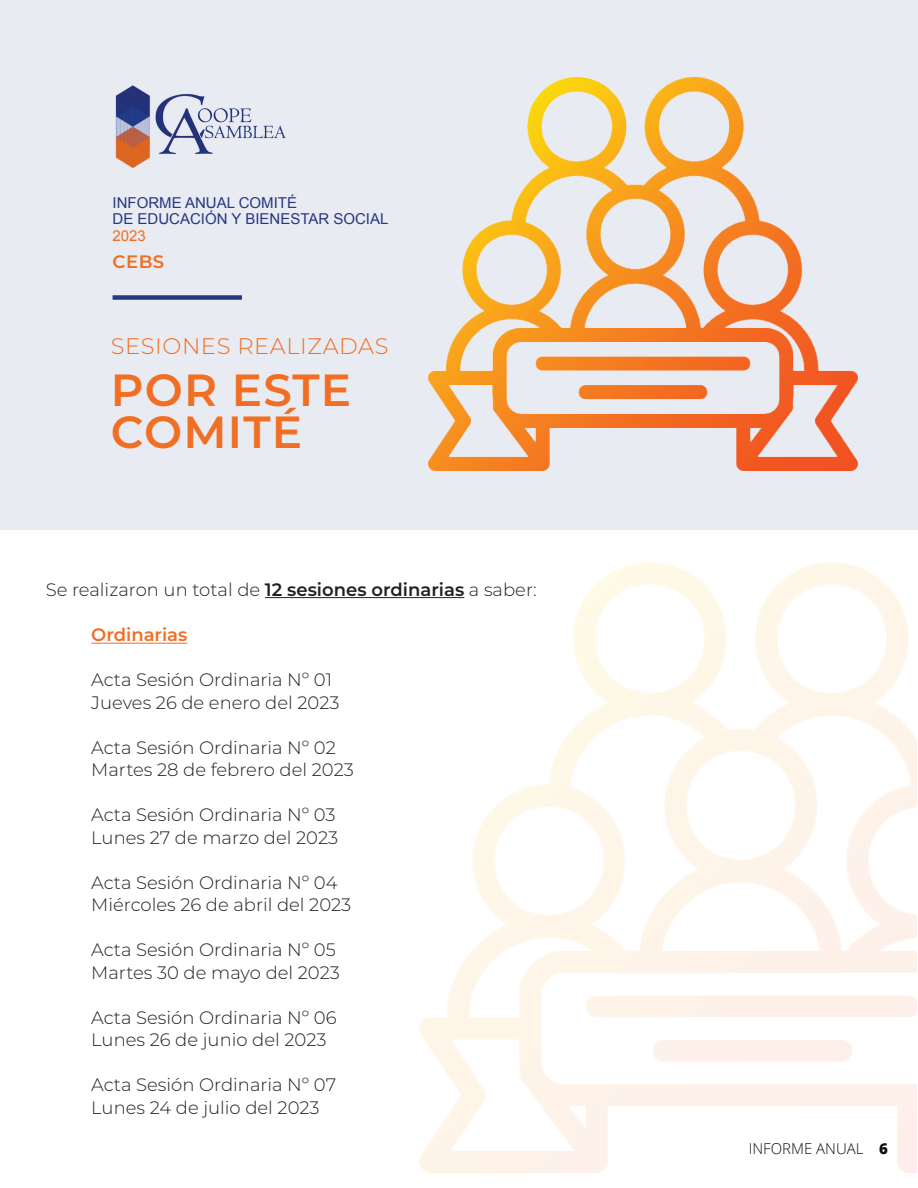
<style>
.page{position:relative;width:918px;height:1188px;background:#fff}
.page>*{position:absolute;margin:0;border:0;box-sizing:border-box;transform-origin:0 0}
.t1{font:600 45px/42px "Montserrat";letter-spacing:.025em;color:#f16e22}
.t2{font:300 22.5px "Montserrat";letter-spacing:.025em;color:#f16e22}
.t3{font:300 18px/22.5px "Montserrat";color:#231f20}
.t4{font:600 18px "Montserrat";color:#f16e22}
.t5{font:15px/16.5px "Arial";color:#283780}
.t6{font:300 15px "Open Sans";color:#0e100e}
.t7{font:15px "Arial";color:#f16e22}
.s1{font-weight:600}
.s2{font-weight:800}
</style>
<div class="page">
<hr style="left:265px;top:597px;width:199px;height:1px;background:#231f20">
<hr style="left:91px;top:643px;width:97px;height:1px;background:#f16e22">
<div style="left:0;top:0;width:918px;height:529px;background:#e9ebf2"></div>
<div style="left:113px;top:295px;width:129px;height:5px;background:#283780"></div>
<img style="left:429px;top:77px;width:429px;height:394px">
<img style="left:420px;top:562px;width:497px;height:610px">
<img style="left:115px;top:85px;width:171px;height:83px">
<p class="t5" style="left:113px;top:194px;width:277px">INFORME ANUAL COMITÉ<br>DE EDUCACIÓN Y BIENESTAR SOCIAL</p>
<p class="t7" style="left:113px;top:225px;width:35px">2023</p>
<p class="t4" style="left:113px;top:249px;width:53px">CEBS</p>
<p class="t2" style="left:111px;top:331px;width:279px">SESIONES REALIZADAS</p>
<h1 class="t1" style="left:111px;top:367px;width:242px">POR ESTE<br>COMITÉ</h1>
<p class="t3" style="left:46px;top:578px;width:492px">Se realizaron un total de <span class="s1">12 sesiones ordinarias</span> a saber:</p>
<p class="t4" style="left:91px;top:622px;width:98px">Ordinarias</p>
<p class="t3" style="left:91px;top:668px;width:250px">Acta Sesión Ordinaria Nº 01<br>Jueves 26 de enero del 2023</p>
<p class="t3" style="left:91px;top:736px;width:264px">Acta Sesión Ordinaria Nº 02<br>Martes 28 de febrero del 2023</p>
<p class="t3" style="left:91px;top:803px;width:248px">Acta Sesión Ordinaria Nº 03<br>Lunes 27 de marzo del 2023</p>
<p class="t3" style="left:91px;top:871px;width:262px">Acta Sesión Ordinaria Nº 04<br>Miércoles 26 de abril del 2023</p>
<p class="t3" style="left:91px;top:938px;width:250px">Acta Sesión Ordinaria Nº 05<br>Martes 30 de mayo del 2023</p>
<p class="t3" style="left:91px;top:1006px;width:247px">Acta Sesión Ordinaria Nº 06<br>Lunes 26 de junio del 2023</p>
<p class="t3" style="left:91px;top:1073px;width:246px">Acta Sesión Ordinaria Nº 07<br>Lunes 24 de julio del 2023</p>
<p class="t6" style="left:749px;top:1138px;width:141px">INFORME ANUAL <span class="s2">6</span></p>
</div>
